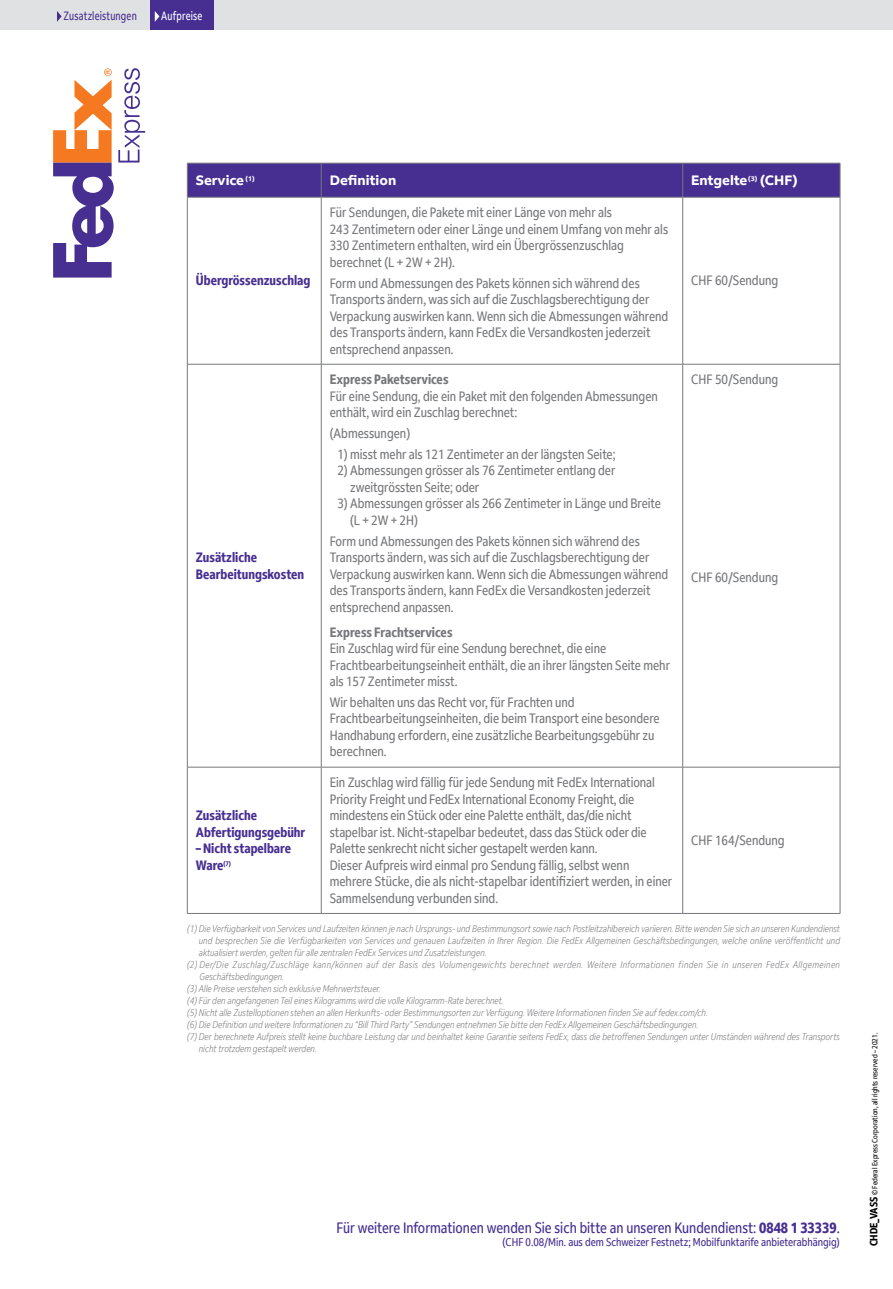
<style>
.page{position:relative;width:893px;height:1289px;background:#fff}
.page>*{position:absolute;margin:0;border:0;box-sizing:border-box;transform-origin:0 0}
.t1{font:condensed 15px "Fed Ex Sans";color:#472f92}
.t2{font:condensed 13.5px/16.5px "Fed Ex Sans";color:#77787b}
.t3{font:700 condensed 13.5px/16.5px "Fed Ex Sans";color:#472f92}
.t4{font:700 condensed 13.5px "Fed Ex Sans";color:#77787b}
.t5{font:700 13.5px "Fed Ex Sans";color:#fff}
.t6{font:condensed 12px "Fed Ex Sans";letter-spacing:.02em;color:#472f92;scale:.9 1}
.t7{font:condensed 12px "Fed Ex Sans";letter-spacing:.015em;color:#fff;scale:.9 1}
.t8{font:condensed 11.25px "Fed Ex Sans";color:#472f92}
.t9{font:italic 300 condensed 9.75px "Fed Ex Sans";color:#77787b}
.t10{font:italic 300 condensed 9.75px "Fed Ex Sans";letter-spacing:.035em;color:#77787b}
.t11{font:condensed 7.5px "Fed Ex Sans";color:#000}
.s1{font-weight:700}
.s2{font-weight:700;font-size:10.5px}
</style>
<div class="page">
<svg style="left:53px;top:68px;width:92px;height:209px"></svg>
<div style="left:188px;top:164px;width:652px;height:33px;background:#472f92"></div>
<hr style="left:187px;top:163px;width:134px;height:1px;background:#77787b">
<hr style="left:187px;top:163px;width:1px;height:34px;background:#77787b">
<hr style="left:321px;top:163px;width:362px;height:1px;background:#77787b">
<hr style="left:321px;top:163px;width:1px;height:34px;background:#77787b">
<hr style="left:683px;top:163px;width:157px;height:1px;background:#77787b">
<hr style="left:682px;top:163px;width:1px;height:34px;background:#77787b">
<hr style="left:840px;top:163px;width:1px;height:34px;background:#77787b">
<hr style="left:187px;top:197px;width:134px;height:1px;background:#77787b">
<hr style="left:321px;top:197px;width:362px;height:1px;background:#77787b">
<hr style="left:683px;top:197px;width:157px;height:1px;background:#77787b">
<hr style="left:187px;top:197px;width:1px;height:167px;background:#77787b">
<hr style="left:321px;top:197px;width:1px;height:167px;background:#77787b">
<hr style="left:682px;top:197px;width:1px;height:167px;background:#77787b">
<hr style="left:840px;top:197px;width:1px;height:167px;background:#77787b">
<hr style="left:187px;top:364px;width:134px;height:1px;background:#77787b">
<hr style="left:187px;top:364px;width:1px;height:403px;background:#77787b">
<hr style="left:321px;top:364px;width:362px;height:1px;background:#77787b">
<hr style="left:321px;top:364px;width:1px;height:403px;background:#77787b">
<hr style="left:683px;top:364px;width:157px;height:1px;background:#77787b">
<hr style="left:682px;top:364px;width:1px;height:403px;background:#77787b">
<hr style="left:840px;top:364px;width:1px;height:403px;background:#77787b">
<hr style="left:187px;top:767px;width:134px;height:1px;background:#77787b">
<hr style="left:187px;top:767px;width:1px;height:146px;background:#77787b">
<hr style="left:321px;top:767px;width:362px;height:1px;background:#77787b">
<hr style="left:321px;top:767px;width:1px;height:146px;background:#77787b">
<hr style="left:683px;top:767px;width:157px;height:1px;background:#77787b">
<hr style="left:682px;top:767px;width:1px;height:146px;background:#77787b">
<hr style="left:840px;top:767px;width:1px;height:146px;background:#77787b">
<hr style="left:187px;top:913px;width:134px;height:1px;background:#77787b">
<hr style="left:321px;top:913px;width:362px;height:1px;background:#77787b">
<hr style="left:683px;top:913px;width:157px;height:1px;background:#77787b">
<div style="left:0;top:0;width:893px;height:30px;background:#e0e1e2"></div>
<svg style="left:57px;top:11px;width:5px;height:11px"></svg>
<div style="left:151px;top:0;width:63px;height:30px;background:#472f92"></div>
<svg style="left:155px;top:11px;width:4px;height:11px"></svg>
<p class="t6" style="left:64px;top:9px;width:83px">Zusatzleistungen</p>
<p class="t7" style="left:161px;top:9px;width:47px">Aufpreise</p>
<p class="t5" style="left:196px;top:172px;width:60px">Service <sup>(1)</sup></p>
<p class="t5" style="left:330px;top:172px;width:68px">Definition</p>
<p class="t5" style="left:691px;top:172px;width:108px">Entgelte<sup>(3)</sup> (CHF)</p>
<p class="t3" style="left:196px;top:272px;width:116px">Übergrössenzuschlag</p>
<p class="t3" style="left:196px;top:549px;width:110px">Zusätzliche<br>Bearbeitungskosten</p>
<p class="t3" style="left:196px;top:807px;width:111px">Zusätzliche<br>Abfertigungsgebühr</p>
<p class="t3" style="left:196px;top:840px;width:97px">– Nicht stapelbare<br>Ware<sup>(7)</sup></p>
<p class="t2" style="left:330px;top:204px;width:340px">Für Sendungen, die Pakete mit einer Länge von mehr als<br>243 Zentimetern oder einer Länge und einem Umfang von mehr als 330 Zentimetern enthalten, wird ein Übergrössenzuschlag berechnet (L + 2W + 2H).</p>
<p class="t2" style="left:330px;top:275px;width:340px">Form und Abmessungen des Pakets können sich während des Transports ändern, was sich auf die Zuschlagsberechtigung der Verpackung auswirken kann. Wenn sich die Abmessungen während des Transports ändern, kann FedEx die Versandkosten jederzeit entsprechend anpassen.</p>
<p class="t2" style="left:691px;top:272px;width:88px">CHF 60/Sendung</p>
<p class="t4" style="left:330px;top:372px;width:120px">Express Paketservices</p>
<p class="t2" style="left:330px;top:388px;width:330px">Für eine Sendung, die ein Paket mit den folgenden Abmessungen enthält, wird ein Zuschlag berechnet:</p>
<p class="t2" style="left:330px;top:425px;width:82px">(Abmessungen)</p>
<p class="t2" style="left:337px;top:446px;width:280px">1) misst mehr als 121 Zentimeter an der längsten Seite;</p>
<p class="t2" style="left:350px;top:462px;width:267px;text-indent:-13px">2) Abmessungen grösser als 76 Zentimeter entlang der zweitgrössten Seite; oder</p>
<p class="t2" style="left:350px;top:495px;width:312px;text-indent:-13px">3) Abmessungen grösser als 266 Zentimeter in Länge und Breite (L + 2W + 2H)</p>
<p class="t2" style="left:330px;top:532px;width:340px">Form und Abmessungen des Pakets können sich während des Transports ändern, was sich auf die Zuschlagsberechtigung der Verpackung auswirken kann. Wenn sich die Abmessungen während des Transports ändern, kann FedEx die Versandkosten jederzeit entsprechend anpassen.</p>
<p class="t4" style="left:330px;top:624px;width:124px">Express Frachtservices</p>
<p class="t2" style="left:330px;top:640px;width:342px">Ein Zuschlag wird für eine Sendung berechnet, die eine<br>Frachtbearbeitungseinheit enthält, die an ihrer längsten Seite mehr als 157 Zentimeter misst.</p>
<p class="t2" style="left:330px;top:694px;width:331px">Wir behalten uns das Recht vor, für Frachten und Frachtbearbeitungseinheiten, die beim Transport eine besondere Handhabung erfordern, eine zusätzliche Bearbeitungsgebühr zu berechnen.</p>
<p class="t2" style="left:330px;top:774px;width:344px">Ein Zuschlag wird fällig für jede Sendung mit FedEx International Priority Freight und FedEx International Economy Freight, die mindestens ein Stück oder eine Palette enthält, das/die nicht stapelbar ist. Nicht-stapelbar bedeutet, dass das Stück oder die Palette senkrecht nicht sicher gestapelt werden kann.<br>Dieser Aufpreis wird einmal pro Sendung fällig, selbst wenn mehrere Stücke, die als nicht-stapelbar identifiziert werden, in einer Sammelsendung verbunden sind.</p>
<p class="t2" style="left:691px;top:371px;width:88px">CHF 50/Sendung</p>
<p class="t2" style="left:691px;top:569px;width:88px">CHF 60/Sendung</p>
<p class="t2" style="left:691px;top:832px;width:95px">CHF 164/Sendung</p>
<p class="t9" style="left:187px;top:922px;width:654px">(1) Die Verfügbarkeit von Services und Laufzeiten können je nach Ursprungs- und Bestimmungsort sowie nach Postleitzahlbereich variieren. Bitte wenden Sie sich an unseren Kundendienst</p>
<p class="t9" style="left:199px;top:934px;width:643px">und besprechen Sie die Verfügbarkeiten von Services und genauen Laufzeiten in Ihrer Region. Die FedEx Allgemeinen Geschäftsbedingungen, welche online veröffentlicht und</p>
<p class="t9" style="left:199px;top:946px;width:289px">aktualisiert werden, gelten für alle zentralen FedEx Services und Zusatzleistungen.</p>
<p class="t10" style="left:187px;top:958px;width:654px">(2) Der/Die Zuschlag/Zuschläge kann/können auf der Basis des Volumengewichts berechnet werden. Weitere Informationen finden Sie in unseren FedEx Allgemeinen</p>
<p class="t9" style="left:200px;top:970px;width:86px">Geschäftsbedingungen.</p>
<p class="t9" style="left:187px;top:982px;width:195px">(3) Alle Preise verstehen sich exklusive Mehrwertsteuer.</p>
<p class="t9" style="left:187px;top:994px;width:318px">(4) Für den angefangenen Teil eines Kilogramms wird die volle Kilogramm-Rate berechnet.</p>
<p class="t9" style="left:187px;top:1006px;width:522px">(5) Nicht alle Zustelloptionen stehen an allen Herkunfts- oder Bestimmungsorten zur Verfügung. Weitere Informationen finden Sie auf fedex.com/ch.</p>
<p class="t9" style="left:187px;top:1018px;width:513px">(6) Die Definition und weitere Informationen zu “Bill Third Party” Sendungen entnehmen Sie bitte den FedEx Allgemeinen Geschäftsbedingungen.</p>
<p class="t9" style="left:187px;top:1030px;width:654px">(7) Der berechnete Aufpreis stellt keine buchbare Leistung dar und beinhaltet keine Garantie seitens FedEx, dass die betroffenen Sendungen unter Umständen während des Transports</p>
<p class="t9" style="left:199px;top:1042px;width:119px">nicht trotzdem gestapelt werden.</p>
<p class="t1" style="left:336px;top:1218px;width:505px">Für weitere Informationen wenden Sie sich bitte an unseren Kundendienst: <span class="s1">0848 1 33339</span>.</p>
<p class="t8" style="left:503px;top:1235px;width:339px">(CHF 0.08/Min. aus dem Schweizer Festnetz; Mobilfunktarife anbieterabhängig)</p>
<p class="t11" style="left:870px;top:1246px;width:215px;rotate:-90deg"><span class="s2">CHDE_VASS</span> © Federal Express Corporation, all rights reserved – 2021.</p>
</div>
